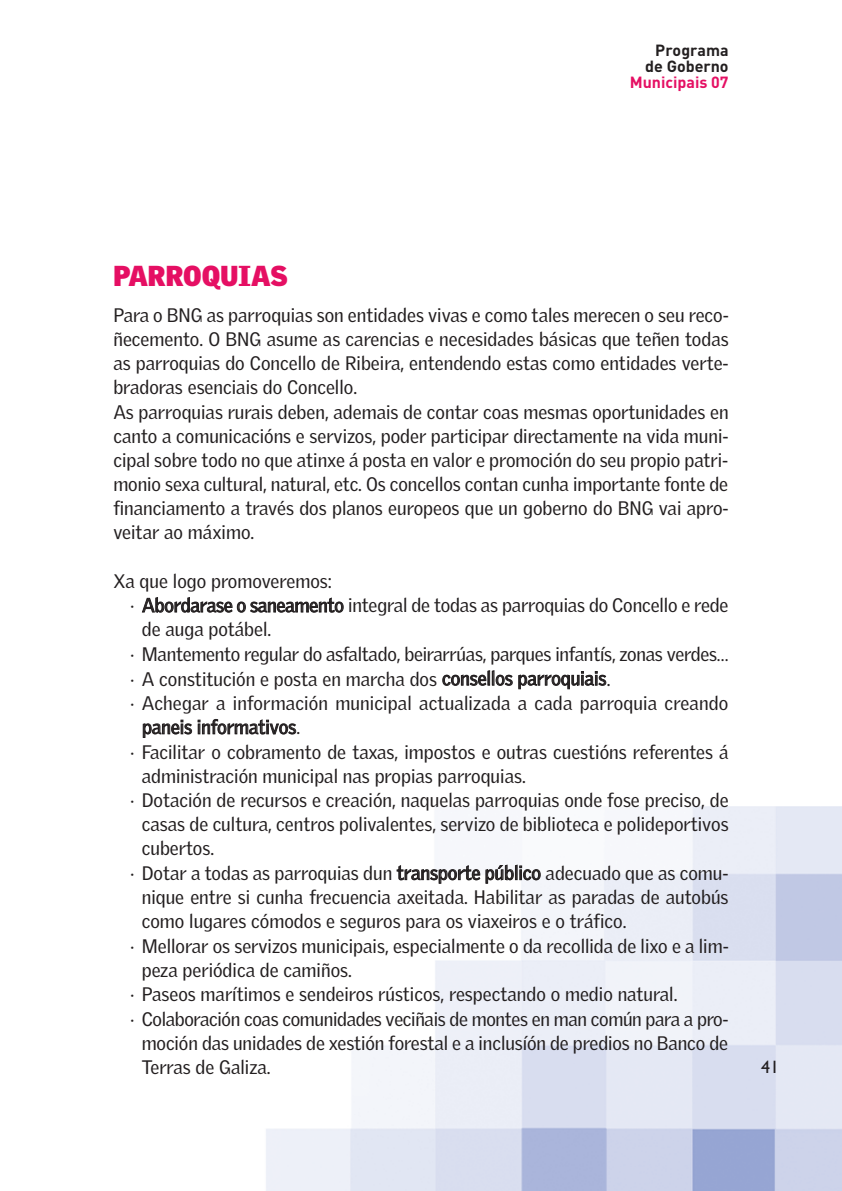
<style>
.page{position:relative;width:842px;height:1191px;background:#fff}
.page>*{position:absolute;margin:0;border:0;box-sizing:border-box;transform-origin:0 0}
.t1{font:900 28px "Griffith Gothic";color:#e50f63}
.t2{font:19px/24px "Griffith Gothic";color:#231f20}
.t3{font:19px "Griffith Gothic";letter-spacing:-.02em;color:#231f20}
.t4{font:18px "Gill Sans";color:#231f20}
.t5{font:16px/16px "DIN Bold";color:#231f20;text-align:right}
.t6{font:16px "DIN Bold";color:#e50f63}
</style>
<div class="page">
<img style="left:266px;top:806px;width:576px;height:385px">
<p class="t5" style="left:645px;top:41px;width:85px">Programa de Goberno</p>
<p class="t6" style="left:630px;top:72px;width:100px">Municipais 07</p>
<h1 class="t1" style="left:113px;top:260px;width:176px">PARROQUIAS</h1>
<p class="t2" style="left:113px;top:303px;width:617px">Para o BNG as parroquias son entidades vivas e como tales merecen o seu reco&shy;ñecemento. O BNG asume as carencias e necesidades básicas que teñen todas as parroquias do Concello de Ribeira, entendendo estas como entidades verte&shy;bradoras esenciais do Concello.<br>As parroquias rurais deben, ademais de contar coas mesmas oportunidades en canto a comunicacións e servizos, poder participar directamente na vida muni&shy;cipal sobre todo no que atinxe á posta en valor e promoción do seu propio patri&shy;monio sexa cultural, natural, etc. Os concellos contan cunha importante fonte de financiamento a través dos planos europeos que un goberno do BNG vai apro&shy;veitar ao máximo.</p>
<p class="t2" style="left:113px;top:569px;width:220px">Xa que logo promoveremos:</p>
<p class="t2" style="left:130px;top:594px;width:600px">· Abordarase o saneamento integral de todas as parroquias do Concello e rede</p>
<p class="t2" style="left:142px;top:618px;width:131px">de auga potábel.</p>
<p class="t2" style="left:130px;top:642px;width:600px">· Mantemento regular do asfaltado, beirarrúas, parques infantís, zonas verdes…</p>
<p class="t2" style="left:130px;top:667px;width:481px">· A constitución e posta en marcha dos consellos parroquiais.</p>
<p class="t2" style="left:130px;top:691px;width:599px">· Achegar a información municipal actualizada a cada parroquia creando</p>
<p class="t2" style="left:142px;top:715px;width:160px">paneis informativos.</p>
<p class="t2" style="left:130px;top:740px;width:600px">· Facilitar o cobramento de taxas, impostos e outras cuestións referentes á</p>
<p class="t2" style="left:142px;top:764px;width:386px">administración municipal nas propias parroquias.</p>
<p class="t2" style="left:130px;top:788px;width:600px">· Dotación de recursos e creación, naquelas parroquias onde fose preciso, de</p>
<p class="t2" style="left:142px;top:812px;width:588px">casas de cultura, centros polivalentes, servizo de biblioteca e polideportivos</p>
<p class="t2" style="left:142px;top:836px;width:74px">cubertos.</p>
<p class="t2" style="left:130px;top:861px;width:600px">· Dotar a todas as parroquias dun transporte público adecuado que as comu-</p>
<p class="t2" style="left:142px;top:885px;width:588px">nique entre si cunha frecuencia axeitada. Habilitar as paradas de autobús</p>
<p class="t2" style="left:142px;top:909px;width:486px">como lugares cómodos e seguros para os viaxeiros e o tráfico.</p>
<p class="t2" style="left:130px;top:934px;width:600px">· Mellorar os servizos municipais, especialmente o da recollida de lixo e a lim-</p>
<p class="t2" style="left:142px;top:958px;width:212px">peza periódica de camiños.</p>
<p class="t2" style="left:130px;top:982px;width:549px">· Paseos marítimos e sendeiros rústicos, respectando o medio natural.</p>
<p class="t3" style="left:130px;top:1008px;width:600px">· Colaboración coas comunidades veciñais de montes en man común para a pro-</p>
<p class="t2" style="left:142px;top:1031px;width:588px">moción das unidades de xestión forestal e a inclusíón de predios no Banco de</p>
<p class="t2" style="left:142px;top:1055px;width:130px">Terras de Galiza.</p>
<p class="t4" style="left:761px;top:1056px;width:19px">41</p>
</div>
